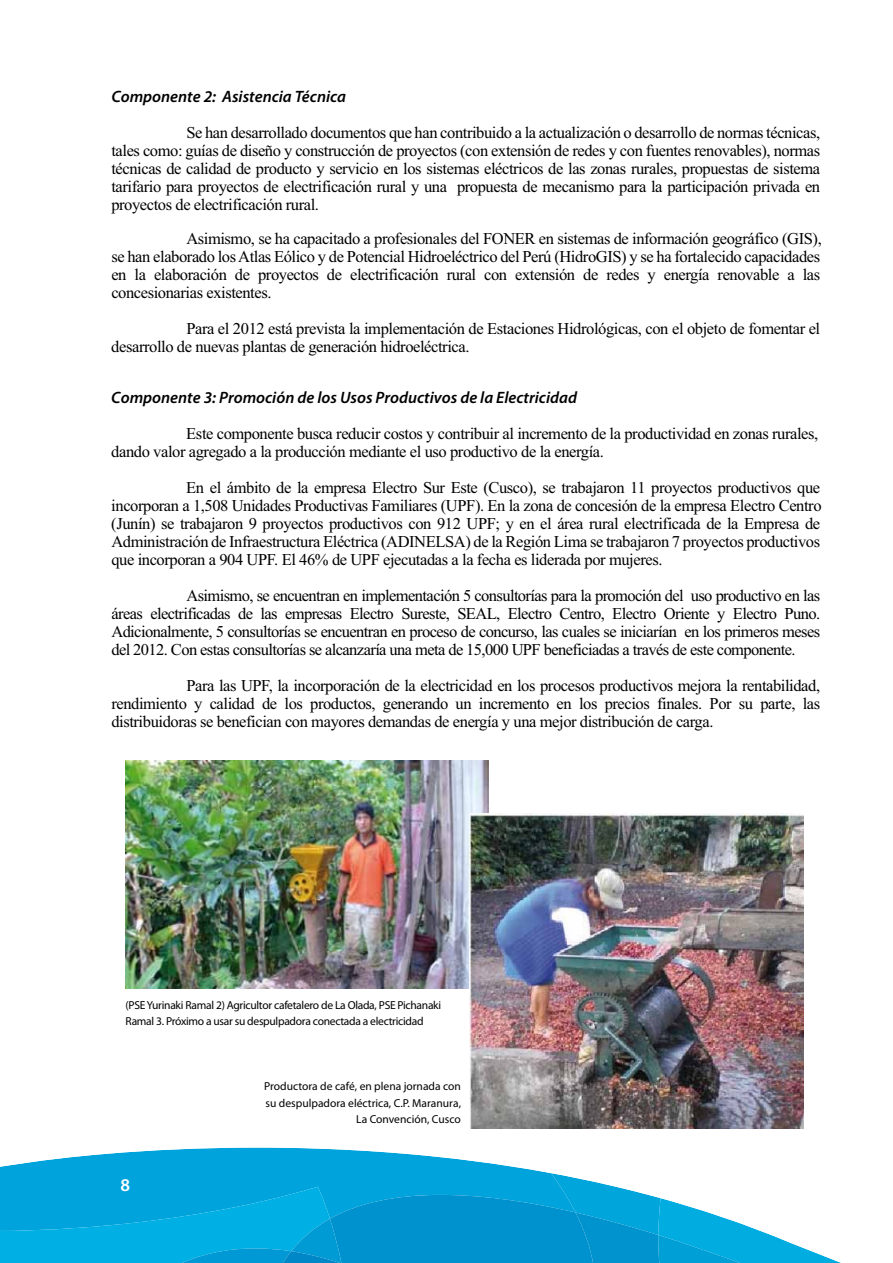
<style>
.page{position:relative;width:893px;height:1263px;background:#fff}
.page>*{position:absolute;margin:0;border:0;box-sizing:border-box;transform-origin:0 0}
.t1{font:600 18px "Myriad Pro";color:#fff}
.t2{font:16.5px/18px "Times New Roman";letter-spacing:-.025em;color:#000;text-align:justify}
.t3{font:italic 600 16.5px "Myriad Pro";color:#000}
.t4{font:11.55px/16.5px "Myriad Pro";letter-spacing:-.025em;color:#000}
.t5{font:11.55px/16.5px "Myriad Pro";color:#000;text-align:right}
</style>
<div class="page">
<img style="left:126px;top:761px;width:363px;height:227px">
<img style="left:469px;top:814px;width:335px;height:314px">
<svg style="left:0;top:1147px;width:549px;height:26px;fill:#00a3dc"></svg>
<svg style="left:0;top:1173px;width:841px;height:90px;background:#26afdf"></svg>
<p class="t3" style="left:111px;top:86px;width:236px">Componente 2: Asistencia Técnica</p>
<p class="t2" style="left:111px;top:123px;width:710px;text-indent:75px">Se han desarrollado documentos que han contribuido a la actualización o desarrollo de normas técnicas, tales como: guías de diseño y construcción de proyectos (con extensión de redes y con fuentes renovables), normas técnicas de calidad de producto y servicio en los sistemas eléctricos de las zonas rurales, propuestas de sistema tarifario para proyectos de electrificación rural y una propuesta de mecanismo para la participación privada en proyectos de electrificación rural.</p>
<p class="t2" style="left:111px;top:229px;width:712px;text-indent:75px">Asimismo, se ha capacitado a profesionales del FONER en sistemas de información geográfico (GIS), se han elaborado los Atlas Eólico y de Potencial Hidroeléctrico del Perú (HidroGIS) y se ha fortalecido capacidades en la elaboración de proyectos de electrificación rural con extensión de redes y energía renovable a las concesionarias existentes.</p>
<p class="t2" style="left:111px;top:319px;width:710px;text-indent:75px">Para el 2012 está prevista la implementación de Estaciones Hidrológicas, con el objeto de fomentar el desarrollo de nuevas plantas de generación hidroeléctrica.</p>
<p class="t3" style="left:111px;top:387px;width:467px">Componente 3: Promoción de los Usos Productivos de la Electricidad</p>
<p class="t2" style="left:111px;top:424px;width:708px;text-indent:75px">Este componente busca reducir costos y contribuir al incremento de la productividad en zonas rurales, dando valor agregado a la producción mediante el uso productivo de la energía.</p>
<p class="t2" style="left:111px;top:478px;width:712px;text-indent:75px">En el ámbito de la empresa Electro Sur Este (Cusco), se trabajaron 11 proyectos productivos que incorporan a 1,508 Unidades Productivas Familiares (UPF). En la zona de concesión de la empresa Electro Centro (Junín) se trabajaron 9 proyectos productivos con 912 UPF; y en el área rural electrificada de la Empresa de Administración de Infraestructura Eléctrica (ADINELSA) de la Región Lima se trabajaron 7 proyectos productivos que incorporan a 904 UPF. El 46% de UPF ejecutadas a la fecha es liderada por mujeres.</p>
<p class="t2" style="left:111px;top:586px;width:710px;text-indent:75px">Asimismo, se encuentran en implementación 5 consultorías para la promoción del uso productivo en las áreas electrificadas de las empresas Electro Sureste, SEAL, Electro Centro, Electro Oriente y Electro Puno.<br>Adicionalmente, 5 consultorías se encuentran en proceso de concurso, las cuales se iniciarían en los primeros meses del 2012. Con estas consultorías se alcanzaría una meta de 15,000 UPF beneficiadas a través de este componente.</p>
<p class="t2" style="left:111px;top:676px;width:710px;text-indent:75px">Para las UPF, la incorporación de la electricidad en los procesos productivos mejora la rentabilidad, rendimiento y calidad de los productos, generando un incremento en los precios finales. Por su parte, las distribuidoras se benefician con mayores demandas de energía y una mejor distribución de carga.</p>
<p class="t4" style="left:126px;top:996px;width:317px">(PSE Yurinaki Ramal 2) Agricultor cafetalero de La Olada, PSE Pichanaki<br>Ramal 3. Próximo a usar su despulpadora conectada a electricidad</p>
<p class="t1" style="left:121px;top:1173px;width:11px">8</p>
<p class="t5" style="left:264px;top:1078px;width:198px">Productora de café, en plena jornada con su despulpadora eléctrica, C.P. Maranura,<br>La Convención, Cusco</p>
</div>
